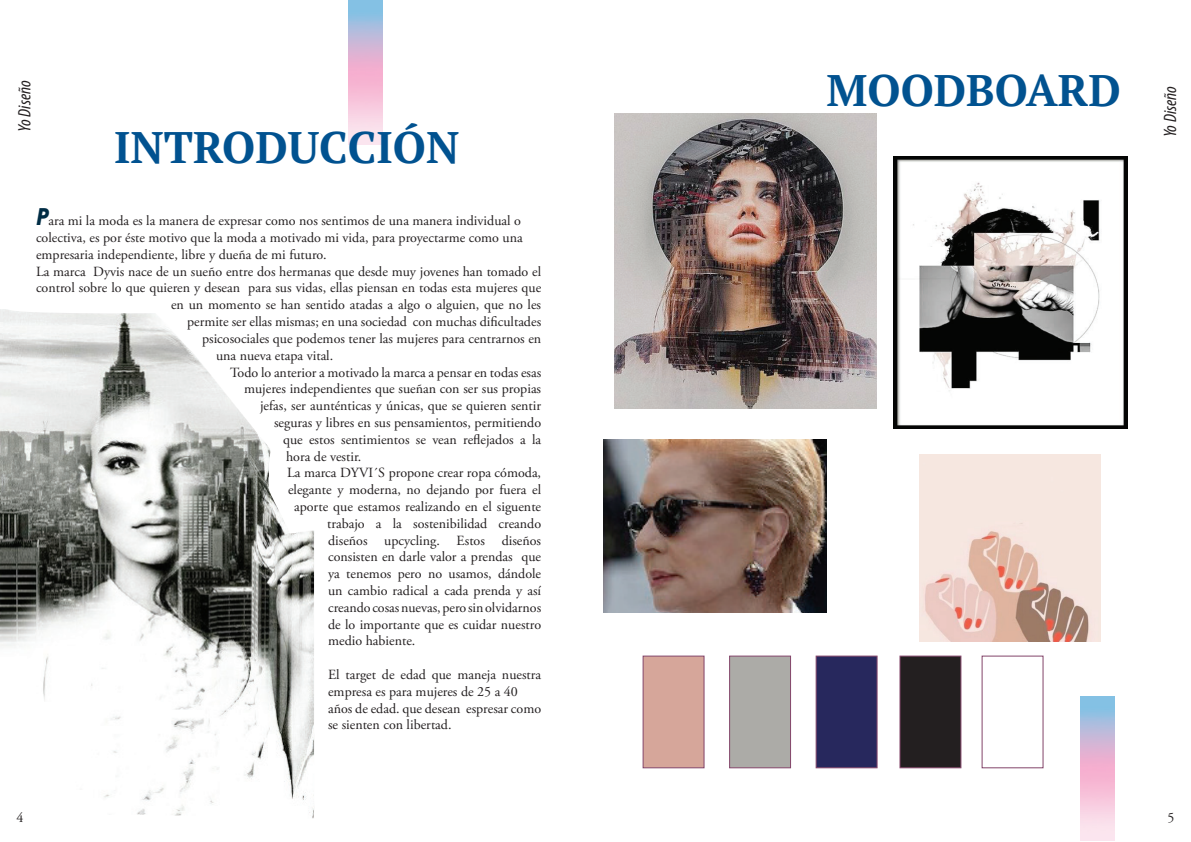
<style>
.page{position:relative;width:1191px;height:842px;background:#fff}
.page>*{position:absolute;margin:0;border:0;box-sizing:border-box;transform-origin:0 0}
.t1{font:700 44px "PT Serif";color:#015290}
.t2{font:italic condensed 18px "Myriad Pro";color:#231f20}
.t3{font:14px/16.8px "Adobe Garamond Pro";color:#231f20}
.s1{font-family:"Avenir Next Condensed";font-weight:700;font-style:italic;font-size:24px;color:#012d45}
</style>
<div class="page">
<div style="left:642px;top:656px;width:62px;height:112px;background:#d6a69a;border:1px solid #834569"></div>
<div style="left:729px;top:656px;width:62px;height:112px;background:#acaba7;border:1px solid #834569"></div>
<div style="left:815px;top:656px;width:62px;height:112px;background:#27285d;border:1px solid #834569"></div>
<div style="left:899px;top:656px;width:62px;height:112px;background:#231f20;border:1px solid #834569"></div>
<img style="left:893px;top:157px;width:234px;height:272px">
<img style="left:919px;top:455px;width:181px;height:186px">
<img style="left:614px;top:113px;width:262px;height:295px">
<img style="left:603px;top:439px;width:223px;height:173px">
<img style="left:0;top:309px;width:314px;height:509px">
<p class="t2" style="left:14px;top:132px;width:53px;rotate:-90deg">Yo Diseño</p>
<h1 class="t1" style="left:826px;top:62px;width:296px">MOODBOARD</h1>
<h1 class="t1" style="left:114px;top:118px;width:347px">INTRODUCCIÓN</h1>
<p class="t3" style="left:36px;top:213px;width:486px"><span class="s1">P</span>ara mi la moda es la manera de expresar como nos sentimos de una manera individual o</p>
<p class="t3" style="left:36px;top:230px;width:488px">colectiva, es por éste motivo que la moda a motivado mi vida, para proyectarme como una</p>
<p class="t3" style="left:36px;top:247px;width:292px">empresaria independiente, libre y dueña de mi futuro.</p>
<p class="t3" style="left:36px;top:263px;width:506px">La marca Dyvis nace de un sueño entre dos hermanas que desde muy jovenes han tomado el</p>
<p class="t3" style="left:36px;top:280px;width:507px">control sobre lo que quieren y desean para sus vidas, ellas piensan en todas esta mujeres que</p>
<p class="t3" style="left:171px;top:297px;width:371px">en un momento se han sentido atadas a algo o alguien, que no les</p>
<p class="t3" style="left:187px;top:314px;width:355px">permite ser ellas mismas; en una sociedad con muchas dificultades</p>
<p class="t3" style="left:202px;top:331px;width:341px">psicosociales que podemos tener las mujeres para centrarnos en</p>
<p class="t3" style="left:216px;top:347px;width:119px">una nueva etapa vital.</p>
<p class="t3" style="left:230px;top:364px;width:313px">Todo lo anterior a motivado la marca a pensar en todas esas</p>
<p class="t3" style="left:244px;top:381px;width:298px">mujeres independientes que sueñan con ser sus propias</p>
<p class="t3" style="left:260px;top:398px;width:282px">jefas, ser aunténticas y únicas, que se quieren sentir</p>
<p class="t3" style="left:274px;top:415px;width:269px">seguras y libres en sus pensamientos, permitiendo</p>
<p class="t3" style="left:283px;top:431px;width:260px">que estos sentimientos se vean reflejados a la</p>
<p class="t3" style="left:286px;top:448px;width:77px">hora de vestir.</p>
<p class="t3" style="left:287px;top:465px;width:255px">La marca DYVI´S propone crear ropa cómoda,</p>
<p class="t3" style="left:288px;top:482px;width:255px">elegante y moderna, no dejando por fuera el</p>
<p class="t3" style="left:294px;top:499px;width:248px">aporte que estamos realizando en el siguente</p>
<p class="t3" style="left:327px;top:515px;width:216px">trabajo a la sostenibilidad creando</p>
<p class="t3" style="left:328px;top:532px;width:215px">diseños upcycling. Estos diseños</p>
<p class="t3" style="left:328px;top:549px;width:215px">consisten en darle valor a prendas que</p>
<p class="t3" style="left:328px;top:566px;width:214px">ya tenemos pero no usamos, dándole</p>
<p class="t3" style="left:328px;top:583px;width:214px">un cambio radical a cada prenda y así</p>
<p class="t3" style="left:328px;top:599px;width:215px">creando cosas nuevas, pero sin olvidarnos</p>
<p class="t3" style="left:328px;top:616px;width:215px">de lo importante que es cuidar nuestro</p>
<p class="t3" style="left:328px;top:633px;width:89px">medio habiente.</p>
<p class="t3" style="left:328px;top:667px;width:215px">El target de edad que maneja nuestra empresa es para mujeres de 25 a 40 años de edad. que desean espresar como se sienten con libertad.</p>
<p class="t2" style="left:1159px;top:137px;width:53px;rotate:-90deg">Yo Diseño</p>
<p class="t3" style="left:16px;top:810px;width:8px">4</p>
<p class="t3" style="left:1167px;top:810px;width:8px">5</p>
</div>
